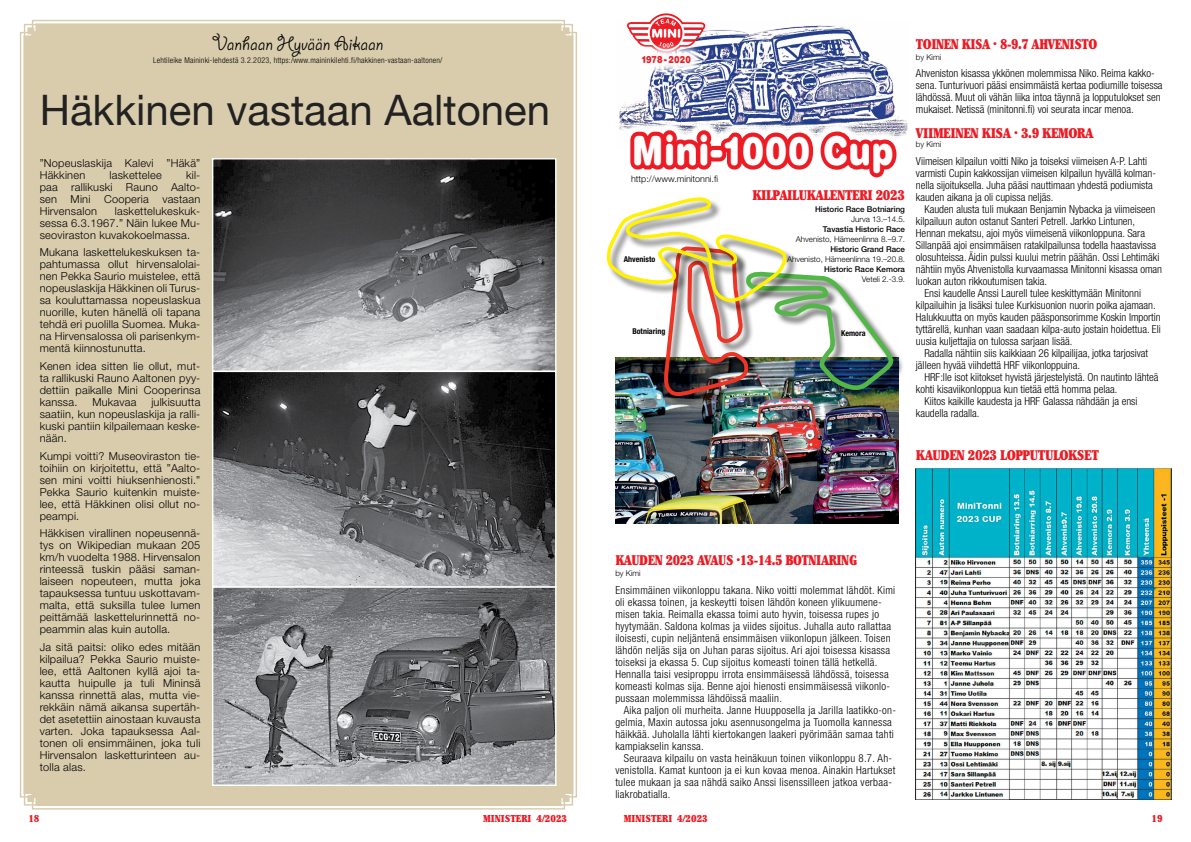
<style>
.page{position:relative;width:1191px;height:842px;background:#fff}
.page>*{position:absolute;margin:0;border:0;box-sizing:border-box;transform-origin:0 0}
.t1{font:42px "Helvetica Neue";color:#222}
.t2{font:900 39.8px "Helvetica Rounded LT Std";letter-spacing:.03em;color:#fff;scale:.83 1}
.t3{font:22px "Giddyup Std";color:#000}
.t4{font:900 condensed 14px "Cheltenham Std";letter-spacing:-.03em;color:#ec1b24}
.t5{font:900 condensed 14px "Cheltenham Std";letter-spacing:-.03em;color:#ec1b24;scale:.95 1}
.t6{font:300 11px/12px "Helvetica Neue LT Pro";letter-spacing:.02em;color:#000;text-align:justify}
.t7{font:300 condensed 11px/12px "Helvetica Neue LT Pro";color:#000}
.t8{font:300 condensed 11px/12px "Helvetica Neue LT Pro";letter-spacing:.025em;color:#000}
.t9{font:900 condensed 10px "Cheltenham Std";color:#ec1b24}
.t10{font:900 9.9px "Helvetica Rounded LT Std";letter-spacing:.02em;color:#ec1b24;scale:.83 1}
.t11{font:300 9px "Helvetica Neue LT Pro";color:#000}
.t12{font:300 8px "Helvetica Neue LT Pro";color:#000}
.t13{font:300 condensed 8px "Helvetica Neue LT Pro";letter-spacing:.03em;color:#000}
.t14{font:500 8px "Helvetica Neue LT Pro";color:#000}
.t15{font:700 condensed 8px "Helvetica Neue LT Pro";color:#000}
</style>
<div class="page">
<img style="left:615px;top:397px;width:284px;height:126px">
<div style="left:664px;top:247px;width:95px;height:160px;background:#000;opacity:.6"></div>
<img style="left:619px;top:24px;width:289px;height:106px">
<svg style="left:626px;top:13px;width:79px;height:40px"></svg>
<svg style="left:628px;top:43px;width:76px;height:34px"></svg>
<svg style="left:619px;top:120px;width:288px;height:16px"></svg>
<svg style="left:626px;top:126px;width:274px;height:52px"></svg>
<div style="left:747px;top:272px;width:157px;height:129px;background:#000;opacity:.6"></div>
<img style="left:606px;top:197px;width:286px;height:200px">
<img style="left:916px;top:469px;width:255px;height:330px">
<div style="left:23px;top:23px;width:551px;height:783px;background:#d9ccad"></div>
<img style="left:214px;top:160px;width:340px;height:624px">
<div style="left:212px;top:158px;width:344px;height:214px;border:1px solid #fff"></div>
<div style="left:212px;top:586px;width:344px;height:200px;border:1px solid #fff"></div>
<div style="left:212px;top:371px;width:344px;height:216px;border:1px solid #fff"></div>
<h3 class="t3" style="left:212px;top:31px;width:173px">Vanhaan Hyvään Aikaan</h3>
<p class="t13" style="left:153px;top:56px;width:291px">Lehtileike Maininki-lehdestä 3.2.2023, https:/www.maininkilehti.fi/hakkinen-vastaan-aaltonen/</p>
<h1 class="t1" style="left:40px;top:85px;width:512px">Häkkinen vastaan Aaltonen</h1>
<p class="t6" style="left:40px;top:156px;width:162px">”Nopeuslaskija Kalevi ”Häkä”<br>Häkkinen</p>
<p class="t6" style="left:40px;top:168px;width:162px;text-indent:146px">kil&shy;paa rallikuski Rauno Aalto&shy;sen Mini Cooperia vastaan Hirvensalon</p>
<p class="t6" style="left:110px;top:168px;width:54px">laskettelee</p>
<p class="t6" style="left:40px;top:204px;width:162px;text-indent:75px">laskettelukeskuk&shy;sessa 6.3.1967.” Näin lukee Mu&shy;seoviraston kuvakokoelmassa.</p>
<p class="t6" style="left:40px;top:246px;width:162px">Mukana laskettelukeskuksen ta&shy;pahtumassa ollut hirvensalolai&shy;nen Pekka Saurio muistelee, että nopeuslaskija Häkkinen oli Turus&shy;sa kouluttamassa nopeuslaskua nuorille, kuten hänellä oli tapana tehdä eri puolilla Suomea. Muka&shy;na Hirvensalossa oli parisenkym&shy;mentä kiinnostunutta.</p>
<p class="t6" style="left:40px;top:360px;width:162px">Kenen idea sitten lie ollut, mut&shy;ta rallikuski Rauno Aaltonen pyy&shy;dettiin paikalle Mini Cooperinsa kanssa.</p>
<p class="t6" style="left:40px;top:396px;width:162px;text-indent:112px">julkisuutta saatiin, kun nopeuslaskija ja ralli&shy;kuski pantiin kilpailemaan keske&shy;nään.</p>
<p class="t6" style="left:40px;top:449px;width:162px">Kumpi voitti? Museoviraston tie&shy;toihiin on kirjoitettu, että ”Aalto&shy;sen mini voitti hiuksenhienosti.” Pekka Saurio kuitenkin muiste&shy;lee, että Häkkinen olisi ollut no&shy;peampi.</p>
<p class="t6" style="left:40px;top:527px;width:162px">Häkkisen virallinen nopeusennä&shy;tys on Wikipedian mukaan 205 km/h vuodelta 1988. Hirvensalon rinteessä tuskin pääsi saman&shy;laiseen nopeuteen, mutta joka tapauksessa tuntuu uskottavam&shy;malta, että suksilla tulee lumen peittämää laskettelurinnettä no&shy;peammin alas kuin autolla.</p>
<p class="t6" style="left:40px;top:641px;width:162px">Ja sitä paitsi: oliko edes mitään kilpailua? Pekka Saurio muiste&shy;lee, että Aaltonen kyllä ajoi ta&shy;kautta huipulle ja tuli Mininsä kanssa rinnettä alas, mutta vie&shy;rekkäin nämä aikansa supertäh&shy;det asetettiin ainostaan kuvausta varten. Joka tapauksessa Aal&shy;tonen oli ensimmäinen, joka tuli Hirvensalon lasketturinteen au&shy;tolla alas.</p>
<p class="t6" style="left:92px;top:396px;width:46px">Mukavaa</p>
<p class="t9" style="left:28px;top:812px;width:13px">18</p>
<p class="t9" style="left:483px;top:812px;width:14px">MINISTER</p>
<p class="t9" style="left:527px;top:812px;width:41px">I 4/2023</p>
<p class="t10" style="left:642px;top:53px;width:61px">1978-2020</p>
<h2 class="t2" style="left:632px;top:125px;width:317px">Mini-1000 Cup</h2>
<p class="t11" style="left:631px;top:173px;width:88px">http://www.minitonni.fi</p>
<p class="t15" style="left:624px;top:254px;width:33px">Ahvenisto</p>
<p class="t15" style="left:632px;top:326px;width:35px">Botniaring</p>
<p class="t4" style="left:752px;top:186px;width:154px">KILPAILUKALENTERI 2023</p>
<p class="t14" style="left:815px;top:205px;width:91px">Historic Race Botniaring</p>
<p class="t12" style="left:851px;top:215px;width:55px">Jurva 13.–14.5.</p>
<p class="t14" style="left:823px;top:225px;width:84px">Tavastia Historic Race</p>
<p class="t12" style="left:796px;top:235px;width:111px">Ahvenisto, Hämeenlinna 8.–9.7.</p>
<p class="t14" style="left:830px;top:245px;width:76px">Historic Grand Race</p>
<p class="t12" style="left:787px;top:255px;width:119px">Ahvenisto, Hämeenlinna 19.–20.8.</p>
<p class="t14" style="left:824px;top:265px;width:82px">Historic Race Kemora</p>
<p class="t12" style="left:862px;top:275px;width:45px">Veteli 2.-3.9.</p>
<p class="t15" style="left:841px;top:329px;width:26px">Kemora</p>
<p class="t5" style="left:916px;top:35px;width:192px">TOINEN KISA · 8-9.7 AHVENISTO</p>
<p class="t12" style="left:916px;top:52px;width:27px">by Kimi</p>
<p class="t7" style="left:916px;top:67px;width:248px">Ahveniston kisassa ykkönen molemmissa Niko. Reima kakko&shy;sena. Tunturivuori pääsi ensimmäistä kertaa podiumille toisessa lähdössä. Muut oli vähän liika intoa täynnä ja lopputulokset sen mukaiset. Netissä (minitonni.fi) voi seurata incar menoa.</p>
<p class="t4" style="left:916px;top:125px;width:179px">VIIMEINEN KISA · 3.9 KEMORA</p>
<p class="t12" style="left:916px;top:140px;width:27px">by Kimi</p>
<p class="t7" style="left:916px;top:155px;width:242px">Viimeisen kilpailun voitti Niko ja toiseksi viimeisen A-P. Lahti varmisti Cupin kakkossijan viimeisen kilpailun hyvällä kolman&shy;nella sijoituksella. Juha pääsi nauttimaan yhdestä podiumista kauden aikana ja oli cupissa neljäs.</p>
<p class="t7" style="left:924px;top:203px;width:232px">Kauden alusta tuli mukaan Benjamin Nybacka ja viimeiseen</p>
<p class="t7" style="left:916px;top:215px;width:221px">kilpailuun auton ostanut Santeri Petrell. Jarkko Lintunen,</p>
<p class="t7" style="left:916px;top:227px;width:231px">Hennan mekatsu, ajoi myös viimeisenä viikonloppuna. Sara</p>
<p class="t7" style="left:916px;top:239px;width:242px">Sillanpää ajoi ensimmäisen ratakilpailunsa todella haastavissa</p>
<p class="t7" style="left:916px;top:251px;width:245px">olosuhteissa. Äidin pulssi kuului metrin päähän. Ossi Lehtimäki</p>
<p class="t7" style="left:916px;top:263px;width:248px">nähtiin myös Ahvenistolla kurvaamassa Minitonni kisassa oman</p>
<p class="t7" style="left:916px;top:275px;width:133px">luokan auton rikkoutumisen takia.</p>
<p class="t7" style="left:924px;top:287px;width:218px">Ensi kaudelle Anssi Laurell tulee keskittymään Minitonni</p>
<p class="t7" style="left:916px;top:299px;width:241px">kilpailuihin ja lisäksi tulee Kurkisuonion nuorin poika ajamaan.</p>
<p class="t7" style="left:916px;top:311px;width:246px">Halukkuutta on myös kauden pääsponsorimme Koskin Importin</p>
<p class="t7" style="left:916px;top:323px;width:246px">tyttärellä, kunhan vaan saadaan kilpa-auto jostain hoidettua. Eli</p>
<p class="t7" style="left:916px;top:335px;width:158px">uusia kuljettajia on tulossa sarjaan lisää.</p>
<p class="t7" style="left:924px;top:347px;width:225px">Radalla nähtiin siis kaikkiaan 26 kilpailijaa, jotka tarjosivat</p>
<p class="t7" style="left:916px;top:359px;width:166px">jälleen hyvää viihdettä HRF viikonloppuina.</p>
<p class="t7" style="left:924px;top:371px;width:236px">HRF:lle isot kiitokset hyvistä järjestelyistä. On nautinto lähteä</p>
<p class="t7" style="left:916px;top:383px;width:203px">kohti kisaviikonloppua kun tietää että homma pelaa.</p>
<p class="t7" style="left:924px;top:395px;width:215px">Kiitos kaikille kaudesta ja HRF Galassa nähdään ja ensi</p>
<p class="t7" style="left:916px;top:407px;width:65px">kaudella radalla.</p>
<p class="t4" style="left:916px;top:446px;width:185px">KAUDEN 2023 LOPPUTULOKSET</p>
<p class="t5" style="left:615px;top:552px;width:256px">KAUDEN 2023 AVAUS ·13-14.5 BOTNIARING</p>
<p class="t12" style="left:615px;top:569px;width:27px">by Kimi</p>
<p class="t8" style="left:615px;top:584px;width:281px">Ensimmäinen viikonloppu takana. Niko voitti molemmat lähdöt. Kimi oli ekassa toinen, ja keskeytti toisen lähdön koneen ylikuumene&shy;misen takia. Reimalla ekassa toimi auto hyvin, toisessa rupes jo hyytymään. Saldona kolmas ja viides sijoitus. Juhalla auto rallattaa iloisesti, cupin neljäntenä ensimmäisen viikonlopun jälkeen. Toisen lähdön neljäs sija on Juhan paras sijoitus. Ari ajoi toisessa kisassa toiseksi ja ekassa 5. Cup sijoitus komeasti toinen tällä hetkellä.<br>Hennalla taisi vesiproppu irrota ensimmäisessä lähdössä, toisessa komeasti kolmas sija. Benne ajoi hienosti ensimmäisessä viikonlo&shy;pussaan molemmissa lähdöissä maaliin.</p>
<p class="t8" style="left:615px;top:704px;width:282px;text-indent:9px">Aika paljon oli murheita. Janne Huupposella ja Jarilla laatikko-on&shy;gelmia, Maxin autossa joku asennusongelma ja Tuomolla kannessa häikkää. Juholalla lähti kiertokangen laakeri pyörimään samaa tahti kampiakselin kanssa.</p>
<p class="t8" style="left:615px;top:752px;width:282px;text-indent:9px">Seuraava kilpailu on vasta heinäkuun toinen viikonloppu 8.7. Ah&shy;venistolla. Kamat kuntoon ja ei kun kovaa menoa. Ainakin Hartukset tulee mukaan ja saa nähdä saiko Anssi lisenssilleen jatkoa verbaa&shy;liakrobatialla.</p>
<p class="t9" style="left:624px;top:812px;width:14px">MINISTER</p>
<p class="t9" style="left:668px;top:812px;width:41px">I 4/2023</p>
<p class="t9" style="left:1151px;top:812px;width:13px">19</p>
</div>
